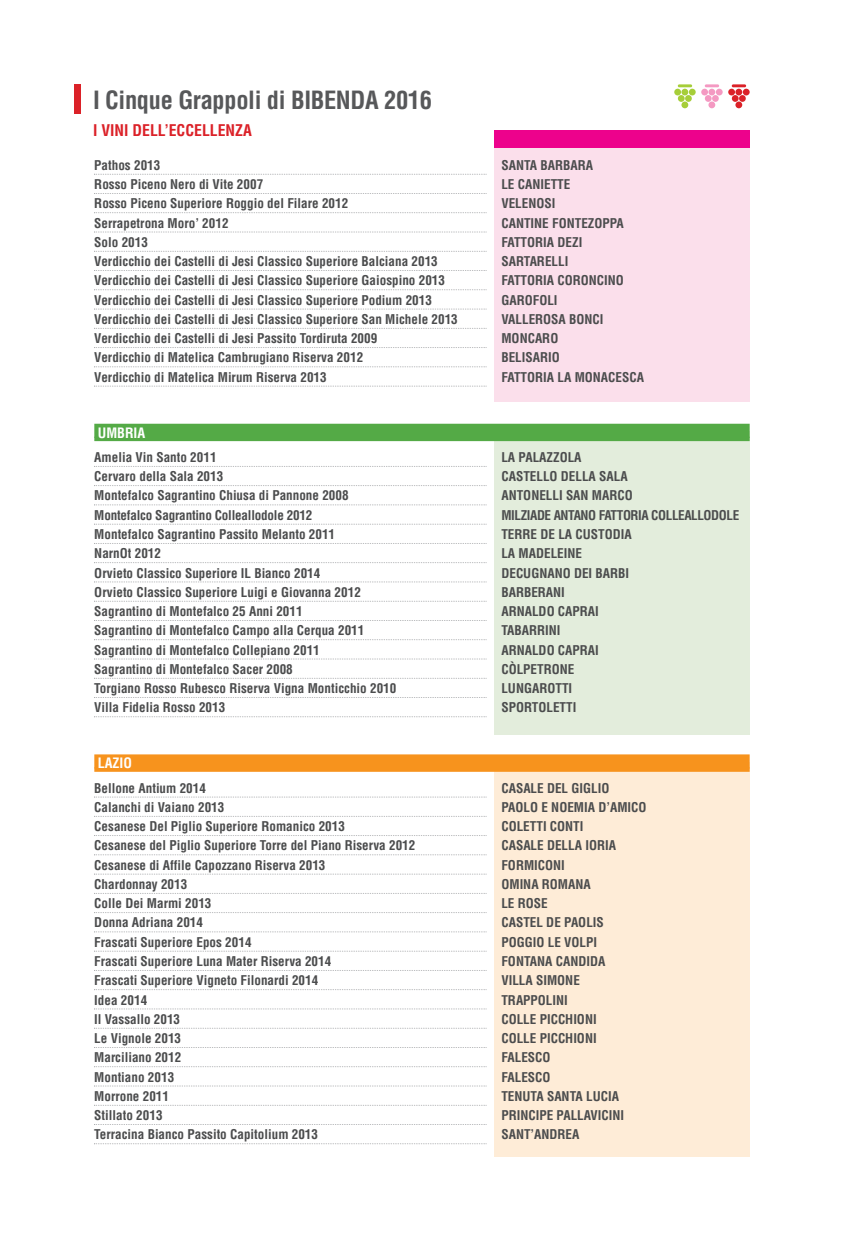
<style>
.page{position:relative;width:844px;height:1241px;background:#fff}
.page>*{position:absolute;margin:0;border:0;box-sizing:border-box;transform-origin:0 0}
.t1{font:700 condensed 24.5px "Helvetica";letter-spacing:-.015em;color:#57585a}
.t2{font:700 condensed 15.75px "Helvetica";color:#db2128}
.t3{font:700 condensed 14px "Helvetica";color:#fff}
.t4{font:700 condensed 13.12px "Helvetica";color:#4b4c4d}
.t5{font:700 condensed 13.12px "Helvetica";letter-spacing:-.03em;color:#4b4c4d}
</style>
<div class="page">
<div style="left:494px;top:137px;width:255px;height:265px;background:#fbdfeb"></div>
<div style="left:494px;top:431px;width:255px;height:303px;background:#e3eddc"></div>
<div style="left:494px;top:761px;width:255px;height:395px;background:#feecd7"></div>
<svg style="left:94px;top:174px;width:392px;height:1px"></svg>
<svg style="left:94px;top:193px;width:392px;height:1px"></svg>
<svg style="left:94px;top:212px;width:392px;height:1px"></svg>
<svg style="left:94px;top:231px;width:392px;height:1px"></svg>
<svg style="left:94px;top:251px;width:392px;height:1px"></svg>
<svg style="left:94px;top:270px;width:392px;height:1px"></svg>
<svg style="left:94px;top:289px;width:392px;height:1px"></svg>
<svg style="left:94px;top:308px;width:392px;height:1px"></svg>
<svg style="left:94px;top:328px;width:392px;height:1px"></svg>
<svg style="left:94px;top:347px;width:392px;height:1px"></svg>
<svg style="left:94px;top:366px;width:392px;height:1px"></svg>
<svg style="left:94px;top:385px;width:391px;height:1px"></svg>
<div style="left:94px;top:423px;width:655px;height:14px;background:#54aa46"></div>
<div style="left:94px;top:436px;width:655px;height:5px;background:#54aa46"></div>
<svg style="left:94px;top:466px;width:392px;height:1px"></svg>
<svg style="left:94px;top:485px;width:392px;height:1px"></svg>
<svg style="left:94px;top:504px;width:392px;height:1px"></svg>
<svg style="left:94px;top:523px;width:391px;height:1px"></svg>
<svg style="left:94px;top:543px;width:392px;height:1px"></svg>
<svg style="left:94px;top:562px;width:392px;height:1px"></svg>
<svg style="left:94px;top:581px;width:392px;height:1px"></svg>
<svg style="left:94px;top:600px;width:391px;height:1px"></svg>
<svg style="left:94px;top:620px;width:392px;height:1px"></svg>
<svg style="left:94px;top:639px;width:392px;height:1px"></svg>
<svg style="left:94px;top:658px;width:392px;height:1px"></svg>
<svg style="left:94px;top:697px;width:392px;height:1px"></svg>
<svg style="left:94px;top:716px;width:392px;height:1px"></svg>
<div style="left:94px;top:754px;width:655px;height:14px;background:#f7931d"></div>
<hr style="left:94px;top:767px;width:655px;height:4px;background:#f7931d">
<svg style="left:94px;top:796px;width:392px;height:1px"></svg>
<svg style="left:94px;top:835px;width:392px;height:1px"></svg>
<svg style="left:94px;top:854px;width:392px;height:1px"></svg>
<svg style="left:94px;top:873px;width:391px;height:1px"></svg>
<svg style="left:94px;top:912px;width:392px;height:1px"></svg>
<svg style="left:94px;top:931px;width:392px;height:1px"></svg>
<svg style="left:94px;top:950px;width:391px;height:1px"></svg>
<svg style="left:94px;top:989px;width:392px;height:1px"></svg>
<svg style="left:94px;top:1008px;width:392px;height:1px"></svg>
<svg style="left:94px;top:1027px;width:391px;height:1px"></svg>
<svg style="left:94px;top:1066px;width:392px;height:1px"></svg>
<svg style="left:94px;top:1085px;width:392px;height:1px"></svg>
<svg style="left:94px;top:1143px;width:392px;height:1px"></svg>
<svg style="left:728px;top:84px;width:21px;height:24px"></svg>
<svg style="left:701px;top:84px;width:21px;height:24px"></svg>
<svg style="left:674px;top:84px;width:21px;height:24px"></svg>
<div style="left:74px;top:84px;width:7px;height:30px;background:#db2128"></div>
<div style="left:494px;top:130px;width:255px;height:17px;background:#ed028c"></div>
<h1 class="t1" style="left:93px;top:87px;width:340px">I Cinque Grappoli di BIBENDA 2016</h1>
<p class="t2" style="left:93px;top:121px;width:160px">I VINI DELL’ECCELLENZA</p>
<p class="t4" style="left:94px;top:157px;width:67px">Pathos 2013</p>
<p class="t4" style="left:501px;top:157px;width:93px">SANTA BARBARA</p>
<p class="t4" style="left:94px;top:177px;width:170px">Rosso Piceno Nero di Vite 2007</p>
<p class="t4" style="left:501px;top:177px;width:70px">LE CANIETTE</p>
<p class="t4" style="left:94px;top:196px;width:255px">Rosso Piceno Superiore Roggio del Filare 2012</p>
<p class="t4" style="left:501px;top:196px;width:55px">VELENOSI</p>
<p class="t4" style="left:94px;top:215px;width:136px">Serrapetrona Moro’ 2012</p>
<p class="t4" style="left:501px;top:215px;width:124px">CANTINE FONTEZOPPA</p>
<p class="t4" style="left:94px;top:234px;width:55px">Solo 2013</p>
<p class="t4" style="left:501px;top:234px;width:82px">FATTORIA DEZI</p>
<p class="t4" style="left:94px;top:254px;width:345px">Verdicchio dei Castelli di Jesi Classico Superiore Balciana 2013</p>
<p class="t4" style="left:501px;top:254px;width:68px">SARTARELLI</p>
<p class="t4" style="left:94px;top:273px;width:352px">Verdicchio dei Castelli di Jesi Classico Superiore Gaiospino 2013</p>
<p class="t4" style="left:501px;top:273px;width:124px">FATTORIA CORONCINO</p>
<p class="t4" style="left:94px;top:292px;width:339px">Verdicchio dei Castelli di Jesi Classico Superiore Podium 2013</p>
<p class="t4" style="left:501px;top:292px;width:58px">GAROFOLI</p>
<p class="t4" style="left:94px;top:311px;width:365px">Verdicchio dei Castelli di Jesi Classico Superiore San Michele 2013</p>
<p class="t4" style="left:501px;top:311px;width:103px">VALLEROSA BONCI</p>
<p class="t4" style="left:94px;top:331px;width:284px">Verdicchio dei Castelli di Jesi Passito Tordiruta 2009</p>
<p class="t4" style="left:501px;top:331px;width:58px">MONCARO</p>
<p class="t4" style="left:94px;top:350px;width:270px">Verdicchio di Matelica Cambrugiano Riserva 2012</p>
<p class="t4" style="left:501px;top:350px;width:60px">BELISARIO</p>
<p class="t4" style="left:94px;top:369px;width:234px">Verdicchio di Matelica Mirum Riserva 2013</p>
<p class="t4" style="left:501px;top:369px;width:144px">FATTORIA LA MONACESCA</p>
<p class="t3" style="left:98px;top:424px;width:49px">UMBRIA</p>
<p class="t4" style="left:94px;top:449px;width:124px">Amelia Vin Santo 2011</p>
<p class="t4" style="left:501px;top:449px;width:82px">LA PALAZZOLA</p>
<p class="t4" style="left:94px;top:469px;width:130px">Cervaro della Sala 2013</p>
<p class="t4" style="left:501px;top:469px;width:128px">CASTELLO DELLA SALA</p>
<p class="t4" style="left:94px;top:488px;width:256px">Montefalco Sagrantino Chiusa di Pannone 2008</p>
<p class="t4" style="left:501px;top:488px;width:133px">ANTONELLI SAN MARCO</p>
<p class="t4" style="left:94px;top:507px;width:220px">Montefalco Sagrantino Colleallodole 2012</p>
<p class="t5" style="left:501px;top:507px;width:239px">MILZIADE ANTANO FATTORIA COLLEALLODOLE</p>
<p class="t4" style="left:94px;top:526px;width:242px">Montefalco Sagrantino Passito Melanto 2011</p>
<p class="t4" style="left:501px;top:526px;width:132px">TERRE DE LA CUSTODIA</p>
<p class="t4" style="left:94px;top:546px;width:68px">NarnOt 2012</p>
<p class="t4" style="left:501px;top:546px;width:82px">LA MADELEINE</p>
<p class="t4" style="left:94px;top:565px;width:227px">Orvieto Classico Superiore IL Bianco 2014</p>
<p class="t4" style="left:501px;top:565px;width:129px">DECUGNANO DEI BARBI</p>
<p class="t4" style="left:94px;top:584px;width:268px">Orvieto Classico Superiore Luigi e Giovanna 2012</p>
<p class="t4" style="left:501px;top:584px;width:65px">BARBERANI</p>
<p class="t4" style="left:94px;top:603px;width:210px">Sagrantino di Montefalco 25 Anni 2011</p>
<p class="t4" style="left:501px;top:603px;width:99px">ARNALDO CAPRAI</p>
<p class="t4" style="left:94px;top:623px;width:271px">Sagrantino di Montefalco Campo alla Cerqua 2011</p>
<p class="t4" style="left:501px;top:623px;width:61px">TABARRINI</p>
<p class="t4" style="left:94px;top:642px;width:227px">Sagrantino di Montefalco Collepiano 2011</p>
<p class="t4" style="left:501px;top:642px;width:99px">ARNALDO CAPRAI</p>
<p class="t4" style="left:94px;top:661px;width:200px">Sagrantino di Montefalco Sacer 2008</p>
<p class="t4" style="left:501px;top:661px;width:74px">CÒLPETRONE</p>
<p class="t4" style="left:94px;top:680px;width:303px">Torgiano Rosso Rubesco Riserva Vigna Monticchio 2010</p>
<p class="t4" style="left:501px;top:680px;width:72px">LUNGAROTTI</p>
<p class="t4" style="left:94px;top:700px;width:132px">Villa Fidelia Rosso 2013</p>
<p class="t4" style="left:501px;top:700px;width:76px">SPORTOLETTI</p>
<p class="t3" style="left:98px;top:755px;width:36px">LAZIO</p>
<p class="t4" style="left:94px;top:780px;width:113px">Bellone Antium 2014</p>
<p class="t4" style="left:501px;top:780px;width:109px">CASALE DEL GIGLIO</p>
<p class="t4" style="left:94px;top:799px;width:131px">Calanchi di Vaiano 2013</p>
<p class="t4" style="left:501px;top:799px;width:147px">PAOLO E NOEMIA D’AMICO</p>
<p class="t4" style="left:94px;top:818px;width:252px">Cesanese Del Piglio Superiore Romanico 2013</p>
<p class="t4" style="left:501px;top:818px;width:84px">COLETTI CONTI</p>
<p class="t4" style="left:94px;top:838px;width:322px">Cesanese del Piglio Superiore Torre del Piano Riserva 2012</p>
<p class="t4" style="left:501px;top:838px;width:116px">CASALE DELLA IORIA</p>
<p class="t4" style="left:94px;top:857px;width:233px">Cesanese di Affile Capozzano Riserva 2013</p>
<p class="t4" style="left:501px;top:857px;width:65px">FORMICONI</p>
<p class="t4" style="left:94px;top:876px;width:94px">Chardonnay 2013</p>
<p class="t4" style="left:501px;top:876px;width:91px">OMINA ROMANA</p>
<p class="t4" style="left:94px;top:895px;width:119px">Colle Dei Marmi 2013</p>
<p class="t4" style="left:501px;top:895px;width:48px">LE ROSE</p>
<p class="t4" style="left:94px;top:915px;width:110px">Donna Adriana 2014</p>
<p class="t4" style="left:501px;top:915px;width:104px">CASTEL DE PAOLIS</p>
<p class="t4" style="left:94px;top:934px;width:159px">Frascati Superiore Epos 2014</p>
<p class="t4" style="left:501px;top:934px;width:97px">POGGIO LE VOLPI</p>
<p class="t4" style="left:94px;top:953px;width:238px">Frascati Superiore Luna Mater Riserva 2014</p>
<p class="t4" style="left:501px;top:953px;width:105px">FONTANA CANDIDA</p>
<p class="t4" style="left:94px;top:972px;width:225px">Frascati Superiore Vigneto Filonardi 2014</p>
<p class="t4" style="left:501px;top:972px;width:80px">VILLA SIMONE</p>
<p class="t4" style="left:94px;top:992px;width:54px">Idea 2014</p>
<p class="t4" style="left:501px;top:992px;width:68px">TRAPPOLINI</p>
<p class="t4" style="left:94px;top:1011px;width:87px">Il Vassallo 2013</p>
<p class="t4" style="left:501px;top:1011px;width:97px">COLLE PICCHIONI</p>
<p class="t4" style="left:94px;top:1030px;width:88px">Le Vignole 2013</p>
<p class="t4" style="left:501px;top:1030px;width:97px">COLLE PICCHIONI</p>
<p class="t4" style="left:94px;top:1049px;width:88px">Marciliano 2012</p>
<p class="t4" style="left:501px;top:1049px;width:51px">FALESCO</p>
<p class="t4" style="left:94px;top:1069px;width:81px">Montiano 2013</p>
<p class="t4" style="left:501px;top:1069px;width:51px">FALESCO</p>
<p class="t4" style="left:94px;top:1088px;width:76px">Morrone 2011</p>
<p class="t4" style="left:501px;top:1088px;width:119px">TENUTA SANTA LUCIA</p>
<p class="t4" style="left:94px;top:1107px;width:70px">Stillato 2013</p>
<p class="t4" style="left:501px;top:1107px;width:124px">PRINCIPE PALLAVICINI</p>
<p class="t4" style="left:94px;top:1126px;width:225px">Terracina Bianco Passito Capitolium 2013</p>
<p class="t4" style="left:501px;top:1126px;width:80px">SANT’ANDREA</p>
</div>
